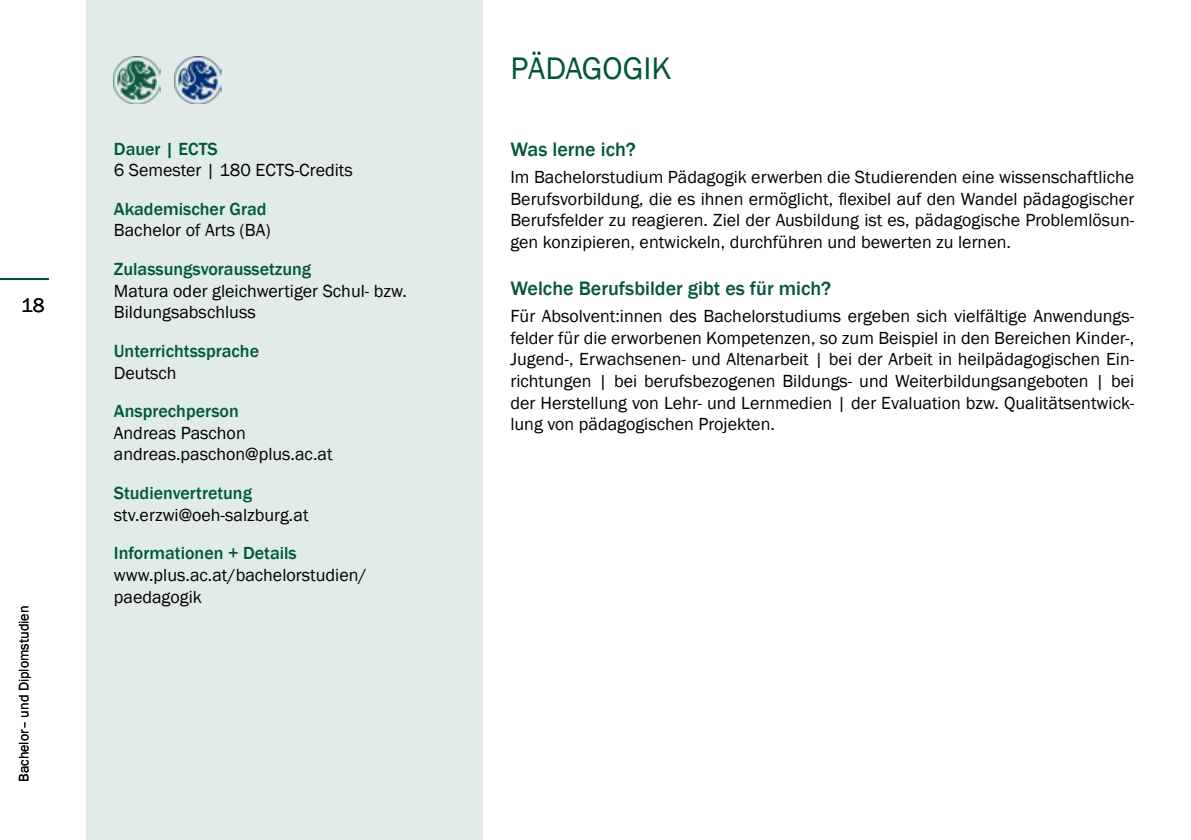
<style>
.page{position:relative;width:1191px;height:840px;background:#fff}
.page>*{position:absolute;margin:0;border:0;box-sizing:border-box;transform-origin:0 0}
.t1{font:32px "Franklin Gothic";color:#00573c}
.t2{font:500 20px "Franklin Gothic";color:#00573c}
.t3{font:20px "Franklin Gothic";color:#000}
.t4{font:18px/21.6px "Franklin Gothic";color:#000}
.t5{font:500 18px "Franklin Gothic";color:#00573c}
.t6{font:14px "Franklin Gothic";color:#000}
</style>
<div class="page">
<div style="left:86px;top:0;width:396px;height:839px;background:#e1ebe7"></div>
<hr style="left:0;top:278px;width:49px;height:2px;background:#005239">
<img style="left:174px;top:57px;width:47px;height:47px">
<img style="left:113px;top:57px;width:47px;height:47px">
<p class="t3" style="left:21px;top:293px;width:25px">18</p>
<p class="t6" style="left:15px;top:781px;width:177px;rotate:-90deg">Bachelor– und Diplomstudien</p>
<p class="t5" style="left:114px;top:137px;width:105px">Dauer | ECTS</p>
<p class="t4" style="left:114px;top:160px;width:240px">6 Semester | 180 ECTS-Credits</p>
<p class="t5" style="left:114px;top:197px;width:154px">Akademischer Grad</p>
<p class="t4" style="left:114px;top:220px;width:158px">Bachelor of Arts (BA)</p>
<p class="t5" style="left:114px;top:258px;width:199px">Zulassungsvoraussetzung</p>
<p class="t4" style="left:114px;top:280px;width:295px">Matura oder gleichwertiger Schul- bzw.<br>Bildungsabschluss</p>
<p class="t5" style="left:114px;top:339px;width:147px">Unterrichtssprache</p>
<p class="t4" style="left:114px;top:362px;width:64px">Deutsch</p>
<p class="t5" style="left:114px;top:400px;width:126px">Ansprechperson</p>
<p class="t4" style="left:114px;top:422px;width:220px">Andreas Paschon andreas.paschon@plus.ac.at</p>
<p class="t5" style="left:114px;top:481px;width:140px">Studienvertretung</p>
<p class="t4" style="left:114px;top:504px;width:196px">stv.erzwi@oeh-salzburg.at</p>
<p class="t5" style="left:114px;top:542px;width:184px">Informationen + Details</p>
<p class="t4" style="left:114px;top:564px;width:254px">www.plus.ac.at/bachelorstudien/ paedagogik</p>
<h1 class="t1" style="left:510px;top:48px;width:163px">PÄDAGOGIK</h1>
<p class="t2" style="left:510px;top:137px;width:127px">Was lerne ich?</p>
<p class="t4" style="left:510px;top:167px;width:625px;text-align:justify">Im Bachelorstudium Pädagogik erwerben die Studierenden eine wissenschaftliche Berufsvorbildung, die es ihnen ermöglicht, flexibel auf den Wandel pädagogischer Berufsfelder zu reagieren. Ziel der Ausbildung ist es, pädagogische Problemlösun&shy;gen konzipieren, entwickeln, durchführen und bewerten zu lernen.</p>
<p class="t2" style="left:510px;top:275px;width:322px">Welche Berufsbilder gibt es für mich?</p>
<p class="t4" style="left:510px;top:305px;width:625px;text-align:justify">Für Absolvent:innen des Bachelorstudiums ergeben sich vielfältige Anwendungs&shy;felder für die erworbenen Kompetenzen, so zum Beispiel in den Bereichen Kinder-, Jugend-, Erwachsenen- und Altenarbeit | bei der Arbeit in heilpädagogischen Ein&shy;richtungen | bei berufsbezogenen Bildungs- und Weiterbildungsangeboten | bei der Herstellung von Lehr- und Lernmedien | der Evaluation bzw. Qualitätsentwick&shy;lung von pädagogischen Projekten.</p>
</div>
